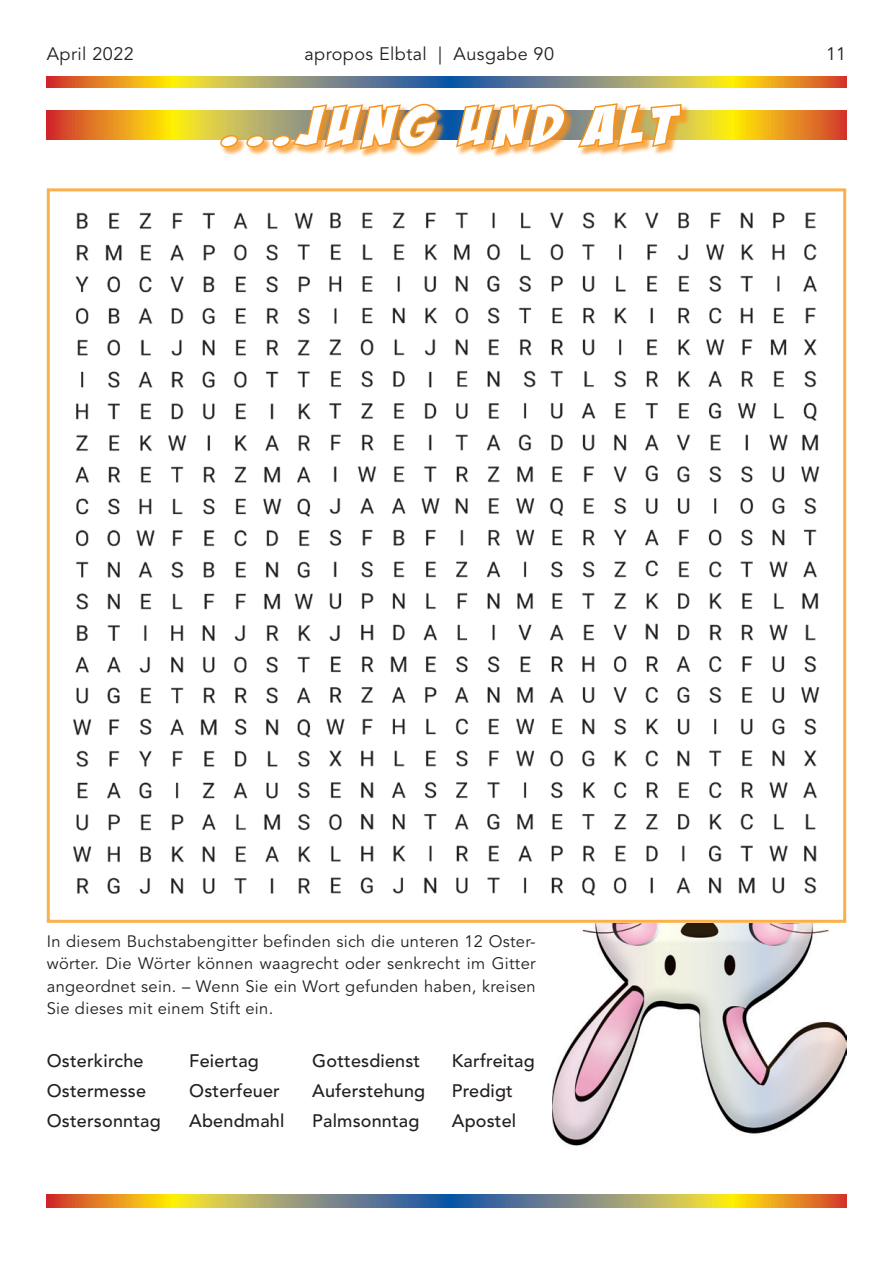
<style>
.page{position:relative;width:893px;height:1263px;background:#fff}
.page>*{position:absolute;margin:0;border:0;box-sizing:border-box;transform-origin:0 0}
.t1{font:54px "Bada Boom BB";letter-spacing:.1em;color:#fff;scale:1.25 1}
.t2{font:500 18px "Avenir LT Std";letter-spacing:.01em;color:#231f20}
.t3{font:18px "Avenir LT Std";letter-spacing:.025em;color:#231f20}
.t4{font:16.5px/22.5px "Avenir LT Std";letter-spacing:.02em;color:#231f20;text-align:justify}
</style>
<div class="page">
<svg style="left:47px;top:77px;width:799px;height:10px;background:#a6955c"></svg>
<img style="left:552px;top:923px;width:294px;height:223px">
<svg style="left:47px;top:111px;width:799px;height:28px;background:#e9a520"></svg>
<svg style="left:47px;top:1195px;width:799px;height:13px;background:#a6955c"></svg>
<div style="left:220px;top:104px;width:471px;height:54px;background:#f7931d;opacity:.75"></div>
<svg style="left:219px;top:103px;width:220px;height:48px;background:#d9ab66"></svg>
<svg style="left:454px;top:104px;width:113px;height:47px;background:#d59b56"></svg>
<svg style="left:575px;top:103px;width:108px;height:46px;background:#e1a95a"></svg>
<img style="left:73px;top:212px;width:747px;height:684px">
<div style="left:47px;top:188px;width:799px;height:735px;border:3px solid #fbb04b"></div>
<p class="t3" style="left:47px;top:44px;width:89px">April 2022</p>
<p class="t3" style="left:304px;top:44px;width:251px">apropos Elbtal | Ausgabe 90</p>
<p class="t3" style="left:826px;top:44px;width:22px">11</p>
<h1 class="t1" style="left:222px;top:97px;width:364px">...JUNG UND ALT</h1>
<p class="t4" style="left:47px;top:930px;width:490px">In diesem Buchstabengitter befinden sich die unteren 12 Oster&shy;wörter. Die Wörter können waagrecht oder senkrecht im Gitter angeordnet sein. – Wenn Sie ein Wort gefunden haben, kreisen Sie dieses mit einem Stift ein.</p>
<p class="t2" style="left:47px;top:1050px;width:98px">Osterkirche</p>
<p class="t2" style="left:189px;top:1050px;width:71px">Feiertag</p>
<p class="t2" style="left:312px;top:1050px;width:109px">Gottesdienst</p>
<p class="t2" style="left:452px;top:1050px;width:84px">Karfreitag</p>
<p class="t2" style="left:47px;top:1080px;width:101px">Ostermesse</p>
<p class="t2" style="left:189px;top:1080px;width:92px">Osterfeuer</p>
<p class="t2" style="left:312px;top:1080px;width:115px">Auferstehung</p>
<p class="t2" style="left:452px;top:1080px;width:63px">Predigt</p>
<p class="t2" style="left:47px;top:1110px;width:115px">Ostersonntag</p>
<p class="t2" style="left:189px;top:1110px;width:97px">Abendmahl</p>
<p class="t2" style="left:312px;top:1110px;width:109px">Palmsonntag</p>
<p class="t2" style="left:452px;top:1110px;width:66px">Apostel</p>
</div>
